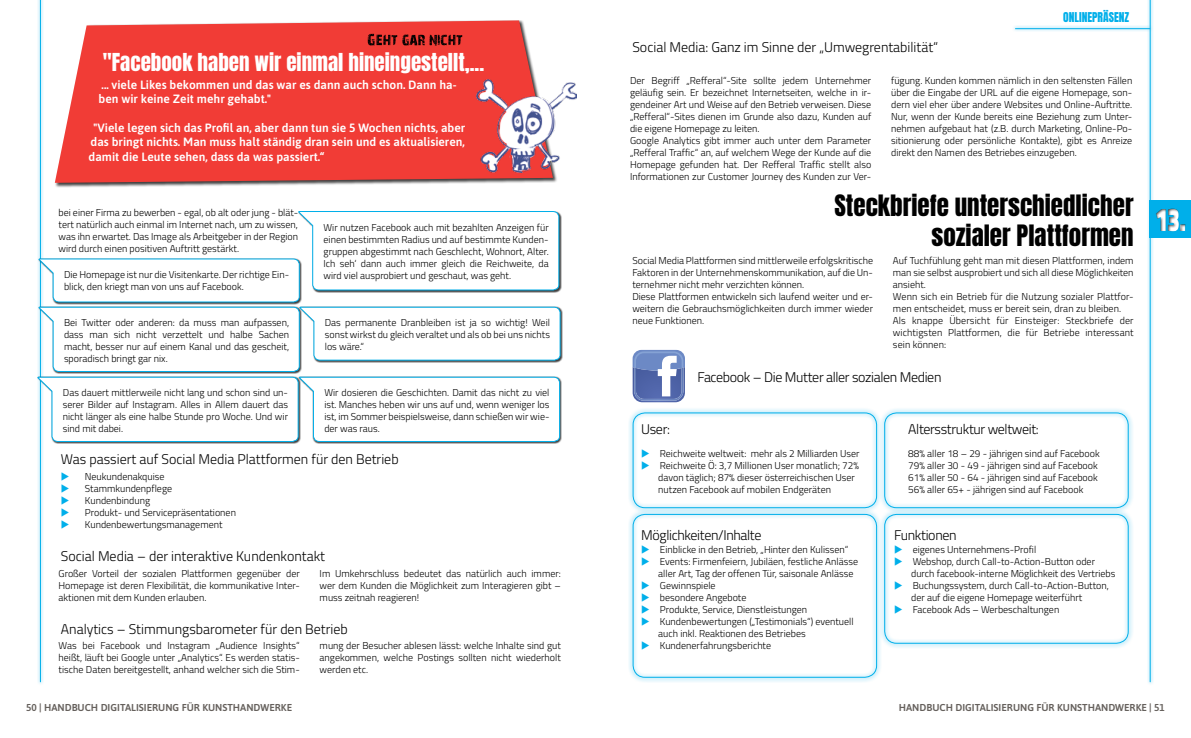
<style>
.page{position:relative;width:1191px;height:738px;background:#fff}
.page>*{position:absolute;margin:0;border:0;box-sizing:border-box;transform-origin:0 0}
.t1{font:900 33.2px "Titillium Web";color:#fff;scale:.7 1}
.t2{font:25px/30px "Anton";color:#000;text-align:right}
.t3{font:21px "Anton";color:#fff}
.t4{font:300 14px "Titillium Web";color:#000}
.t5{font:300 14px "Titillium Web";letter-spacing:-.025em;color:#000}
.t6{font:600 12px/14.4px "Asap";color:#fff}
.t7{font:11.5px "Anton";color:#00afea}
.t8{font:300 10px/12px "Titillium Web";color:#000;text-align:justify}
.t9{font:600 10px "Asap";color:#65605c}
.s1{color:#00afea}
</style>
<div class="page">
<div style="left:37px;top:0;width:7px;height:685px;background:#00afea;opacity:.75"></div>
<hr style="left:40px;top:0;width:1px;height:681px;background:#00afea">
<div style="left:1146px;top:0;width:8px;height:685px;background:#00afea;opacity:.75"></div>
<hr style="left:1149px;top:0;width:1px;height:681px;background:#00afea">
<div style="left:1011px;top:25px;width:142px;height:7px;background:#00afea;opacity:.75"></div>
<hr style="left:1015px;top:28px;width:135px;height:1px;background:#00afea">
<svg style="left:37px;top:210px;width:524px;height:232px"></svg>
<svg style="left:629px;top:409px;width:250px;height:100px"></svg>
<div style="left:632px;top:412px;width:245px;height:96px;border:1px solid #00afea;border-radius:12px"></div>
<svg style="left:629px;top:509px;width:252px;height:173px"></svg>
<div style="left:632px;top:513px;width:245px;height:164px;border:1px solid #00afea;border-radius:12px"></div>
<svg style="left:879px;top:409px;width:254px;height:100px"></svg>
<div style="left:884px;top:412px;width:244px;height:96px;border:1px solid #00afea;border-radius:12px"></div>
<svg style="left:879px;top:509px;width:254px;height:139px"></svg>
<div style="left:884px;top:513px;width:244px;height:130px;border:1px solid #00afea;border-radius:12px"></div>
<svg style="left:632px;top:349px;width:53px;height:53px"></svg>
<div style="left:1146px;top:187px;width:45px;height:57px;background:#000;opacity:.75"></div>
<div style="left:54px;top:20px;width:503px;height:167px;background:#000;opacity:.75"></div>
<svg style="left:54px;top:20px;width:500px;height:164px;background:#ee4c46"></svg>
<svg style="left:368px;top:34px;width:94px;height:12px"></svg>
<img style="left:477px;top:79px;width:99px;height:93px">
<h3 class="t3" style="left:103px;top:52px;width:383px">"Facebook haben wir einmal hineingestellt,...</h3>
<p class="t6" style="left:99px;top:76px;width:359px">... viele Likes bekommen und das war es dann auch schon. Dann ha&shy;ben wir keine Zeit mehr gehabt."</p>
<p class="t6" style="left:89px;top:120px;width:378px;text-align:justify;text-indent:5px">"Viele legen sich das Profil an, aber dann tun sie 5 Wochen nichts, aber das bringt nichts. Man muss halt ständig dran sein und es aktualisieren, damit die Leute sehen, dass da was passiert.“</p>
<p class="t8" style="left:59px;top:206px;width:241px">bei einer Firma zu bewerben - egal, ob alt oder jung - blät&shy;tert natürlich auch einmal im Internet nach, um zu wissen, was ihn erwartet. Das Image als Arbeitgeber in der Region wird durch einen positiven Auftritt gestärkt.</p>
<p class="t8" style="left:64px;top:268px;width:227px">Die Homepage ist nur die Visitenkarte. Der richtige Ein&shy;blick, den kriegt man von uns auf Facebook.</p>
<p class="t8" style="left:64px;top:316px;width:227px">Bei Twitter oder anderen: da muss man aufpassen, dass man sich nicht verzettelt und halbe Sachen macht, besser nur auf einem Kanal und das gescheit, sporadisch bringt gar nix.</p>
<p class="t8" style="left:63px;top:386px;width:227px">Das dauert mittlerweile nicht lang und schon sind un&shy;serer Bilder auf Instagram. Alles in Allem dauert das nicht länger als eine halbe Stunde pro Woche. Und wir sind mit dabei.</p>
<p class="t8" style="left:323px;top:220px;width:227px">Wir nutzen Facebook auch mit bezahlten Anzeigen für einen bestimmten Radius und auf bestimmte Kunden&shy;gruppen abgestimmt nach Geschlecht, Wohnort, Alter.<br>Ich seh‘ dann auch immer gleich die Reichweite, da wird viel ausprobiert und geschaut, was geht.</p>
<p class="t8" style="left:325px;top:316px;width:227px">Das permanente Dranbleiben ist ja so wichtig! Weil sonst wirkst du gleich veraltet und als ob bei uns nichts los wäre.“</p>
<p class="t8" style="left:324px;top:386px;width:227px">Wir dosieren die Geschichten. Damit das nicht zu viel ist. Manches heben wir uns auf und, wenn weniger los ist, im Sommer beispielsweise, dann schießen wir wie&shy;der was raus.</p>
<h3 class="t4" style="left:61px;top:448px;width:339px">Was passiert auf Social Media Plattformen für den Betrieb</h3>
<p class="t8" style="left:61px;top:469px;width:105px"><span class="s1">◆</span> Neukundenakquise</p>
<p class="t8" style="left:61px;top:481px;width:113px"><span class="s1">◆</span> Stammkundenpflege</p>
<p class="t8" style="left:61px;top:493px;width:91px"><span class="s1">◆</span> Kundenbindung</p>
<p class="t8" style="left:61px;top:505px;width:177px"><span class="s1">◆</span> Produkt- und Servicepräsentationen</p>
<p class="t8" style="left:61px;top:517px;width:163px"><span class="s1">◆</span> Kundenbewertungsmanagement</p>
<h3 class="t4" style="left:61px;top:545px;width:266px">Social Media – der interaktive Kundenkontakt</h3>
<p class="t8" style="left:59px;top:566px;width:243px">Großer Vorteil der sozialen Plattformen gegenüber der Homepage ist deren Flexibilität, die kommunikative Inter&shy;aktionen mit dem Kunden erlauben.</p>
<p class="t8" style="left:320px;top:566px;width:243px">Im Umkehrschluss bedeutet das natürlich auch immer: wer dem Kunden die Möglichkeit zum Interagieren gibt – muss zeitnah reagieren!</p>
<p class="t8" style="left:59px;top:638px;width:243px">Was bei Facebook und Instagram „Audience Insights“ heißt, läuft bei Google unter „Analytics“. Es werden statis&shy;tische Daten bereitgestellt, anhand welcher sich die Stim-</p>
<p class="t8" style="left:320px;top:638px;width:243px">mung der Besucher ablesen lässt: welche Inhalte sind gut angekommen, welche Postings sollten nicht wiederholt werden etc.</p>
<h3 class="t4" style="left:61px;top:618px;width:288px">Analytics – Stimmungsbarometer für den Betrieb</h3>
<h3 class="t4" style="left:632px;top:37px;width:307px">Social Media: Ganz im Sinne der „Umwegrentabilität“</h3>
<p class="t7" style="left:1063px;top:11px;width:68px">ONLINEPRÄSENZ</p>
<p class="t8" style="left:630px;top:74px;width:243px;text-align:left">Der Begriff „Refferal“-Site sollte jedem Unternehmer geläufig sein. Er bezeichnet Internetseiten, welche in ir&shy;gendeiner Art und Weise auf den Betrieb verweisen. Diese „Refferal“-Sites dienen im Grunde also dazu, Kunden auf die eigene Homepage zu leiten.<br>Google Analytics gibt immer auch unter dem Parameter „Refferal Traffic“ an, auf welchem Wege der Kunde auf die Homepage gefunden hat. Der Refferal Traffic stellt also Informationen zur Customer Journey des Kunden zur Ver-</p>
<p class="t8" style="left:891px;top:74px;width:243px">fügung. Kunden kommen nämlich in den seltensten Fällen über die Eingabe der URL auf die eigene Homepage, son&shy;dern viel eher über andere Websites und Online-Auftritte.<br>Nur, wenn der Kunde bereits eine Beziehung zum Unter&shy;nehmen aufgebaut hat (z.B. durch Marketing, Online-Po&shy;sitionierung oder persönliche Kontakte), gibt es Anreize direkt den Namen des Betriebes einzugeben.</p>
<h2 class="t2" style="left:834px;top:192px;width:301px">Steckbriefe unterschiedlicher sozialer Plattformen</h2>
<p class="t8" style="left:632px;top:254px;width:242px;text-align:left">Social Media Plattformen sind mittlerweile erfolgskritische Faktoren in der Unternehmenskommunikation, auf die Un&shy;ternehmer nicht mehr verzichten können.<br>Diese Plattformen entwickeln sich laufend weiter und er&shy;weitern die Gebrauchsmöglichkeiten durch immer wieder neue Funktionen.</p>
<p class="t8" style="left:893px;top:254px;width:242px;text-align:left">Auf Tuchfühlung geht man mit diesen Plattformen, indem man sie selbst ausprobiert und sich all diese Möglichkeiten ansieht.<br>Wenn sich ein Betrieb für die Nutzung sozialer Plattfor&shy;men entscheidet, muss er bereit sein, dran zu bleiben.<br>Als knappe Übersicht für Einsteiger: Steckbriefe der wichtigsten Plattformen, die für Betriebe interessant sein können:</p>
<h3 class="t5" style="left:697px;top:366px;width:245px">Facebook – Die Mutter aller sozialen Medien</h3>
<h3 class="t4" style="left:641px;top:418px;width:30px">User:</h3>
<p class="t8" style="left:641px;top:446px;width:220px"><span class="s1">◆</span> Reichweite weltweit: mehr als 2 Milliarden User</p>
<p class="t8" style="left:658px;top:458px;width:202px;text-align:left;text-indent:-17px"><span class="s1">◆</span> Reichweite Ö: 3,7 Millionen User monatlich; 72% davon täglich; 87% dieser österreichischen User nutzen Facebook auf mobilen Endgeräten</p>
<h3 class="t5" style="left:641px;top:524px;width:122px">Möglichkeiten/Inhalte</h3>
<p class="t8" style="left:641px;top:542px;width:208px"><span class="s1">◆</span> Einblicke in den Betrieb, „Hinter den Kulissen“</p>
<p class="t8" style="left:658px;top:554px;width:201px;text-indent:-17px"><span class="s1">◆</span> Events: Firmenfeiern, Jubiläen, festliche Anlässe aller Art, Tag der offenen Tür, saisonale Anlässe</p>
<p class="t8" style="left:641px;top:578px;width:76px"><span class="s1">◆</span> Gewinnspiele</p>
<p class="t8" style="left:641px;top:590px;width:107px"><span class="s1">◆</span> besondere Angebote</p>
<p class="t8" style="left:641px;top:602px;width:167px"><span class="s1">◆</span> Produkte, Service, Dienstleistungen</p>
<p class="t8" style="left:658px;top:614px;width:197px;text-indent:-17px"><span class="s1">◆</span> Kundenbewertungen („Testimonials“) eventuell auch inkl. Reaktionen des Betriebes</p>
<p class="t8" style="left:641px;top:638px;width:131px"><span class="s1">◆</span> Kundenerfahrungsberichte</p>
<h3 class="t5" style="left:908px;top:418px;width:132px">Altersstruktur weltweit:</h3>
<p class="t8" style="left:908px;top:446px;width:193px;text-align:left">88% aller 18 – 29 - jährigen sind auf Facebook 79% aller 30 - 49 - jährigen sind auf Facebook 61% aller 50 - 64 - jährigen sind auf Facebook 56% aller 65+ - jährigen sind auf Facebook</p>
<h3 class="t5" style="left:894px;top:524px;width:64px">Funktionen</h3>
<p class="t8" style="left:894px;top:542px;width:144px"><span class="s1">◆</span> eigenes Unternehmens-Profil</p>
<p class="t8" style="left:911px;top:554px;width:206px;text-indent:-17px"><span class="s1">◆</span> Webshop, durch Call-to-Action-Button oder durch facebook-interne Möglichkeit des Vertriebs</p>
<p class="t8" style="left:911px;top:578px;width:199px;text-indent:-17px"><span class="s1">◆</span> Buchungssystem, durch Call-to-Action-Button, der auf die eigene Homepage weiterführt</p>
<p class="t8" style="left:894px;top:602px;width:167px"><span class="s1">◆</span> Facebook Ads – Werbeschaltungen</p>
<h1 class="t1" style="left:1155px;top:195px;width:46px">13.</h1>
<p class="t9" style="left:26px;top:700px;width:268px">50 | HANDBUCH DIGITALISIERUNG FÜR KUNSTHANDWERKE</p>
<p class="t9" style="left:898px;top:700px;width:268px">HANDBUCH DIGITALISIERUNG FÜR KUNSTHANDWERKE | 51</p>
</div>
